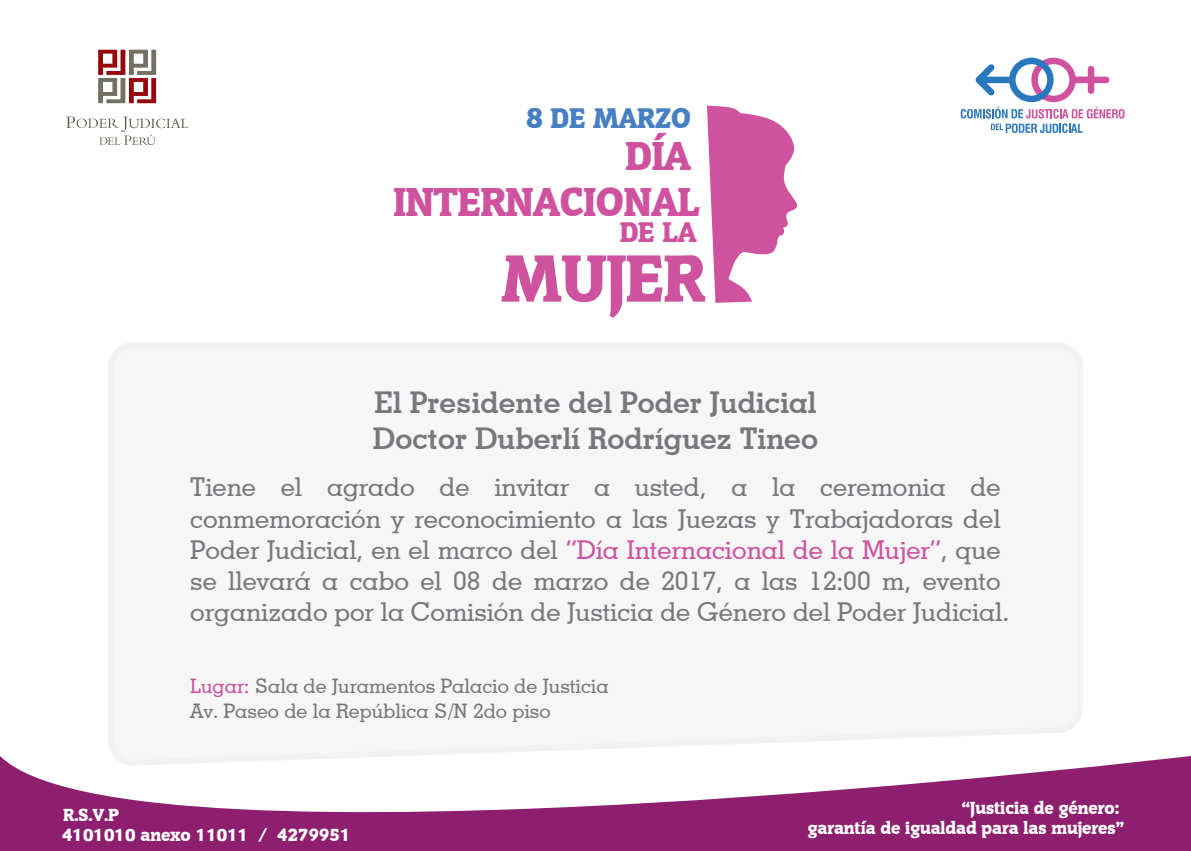
<style>
.page{position:relative;width:1191px;height:851px;background:#fff}
.page>*{position:absolute;margin:0;border:0;box-sizing:border-box;transform-origin:0 0}
.t1{font:64.2px "Commons";color:#ce529e}
.t2{font:39px/45.6px "Commons";color:#ce529e;text-align:right}
.t3{font:700 30px/36px "Geometric Slab 703 BT";color:#76787b}
.t4{font:27.4px "Commons";color:#4780c2}
.t5{font:27.4px "Commons";color:#ce529e}
.t6{font:500 26px/31.2px "Geometric Slab 703 BT";color:#76787b}
.t7{font:500 20px/24.6px "Geometric Slab 703 BT";color:#76787b}
.t8{font:16.8px/20.2px "Commons";color:#fff;text-align:right}
.s1{color:#ce529e}
</style>
<div class="page">
<div style="left:108px;top:343px;width:975px;height:412px;background:#f6f6f7"></div>
<svg style="left:66px;top:116px;width:122px;height:29px"></svg>
<svg style="left:98px;top:50px;width:58px;height:53px"></svg>
<svg style="left:960px;top:58px;width:164px;height:75px"></svg>
<svg style="left:0;top:755px;width:1191px;height:95px;fill:#8e1e6e"></svg>
<svg style="left:707px;top:106px;width:90px;height:197px"></svg>
<p class="t4" style="left:526px;top:102px;width:166px">8 DE MARZO</p>
<h2 class="t2" style="left:394px;top:134px;width:307px">DÍA<br>INTERNACIONAL</h2>
<p class="t5" style="left:620px;top:215px;width:78px">DE LA</p>
<h1 class="t1" style="left:502px;top:239px;width:204px">MUJER</h1>
<p class="t3" style="left:373px;top:384px;width:446px">El Presidente del Poder Judicial<br>Doctor Duberlí Rodríguez Tineo</p>
<p class="t6" style="left:190px;top:471px;width:820px">Tiene el agrado de invitar a usted, a la ceremonia de conmemoración y reconocimiento a las Juezas y Trabajadoras del Poder Judicial, en el marco del <span class="s1">“Día Internacional de la Mujer”</span>, que se llevará a cabo el 08 de marzo de 2017, a las 12:00 m, evento organizado por la Comisión de Justicia de Género del Poder Judicial.</p>
<p class="t8" style="left:64px;top:804px;width:57px">R.S.V.P</p>
<p class="t7" style="left:190px;top:673px;width:420px"><span class="s1">Lugar:</span> Sala de Juramentos Palacio de Justicia<br>Av. Paseo de la República S/N 2do piso</p>
<p class="t8" style="left:62px;top:824px;width:290px">4101010 anexo 11011 / 4279951</p>
<p class="t8" style="left:807px;top:798px;width:318px">“Justicia de género:<br>garantía de igualdad para las mujeres”</p>
</div>
